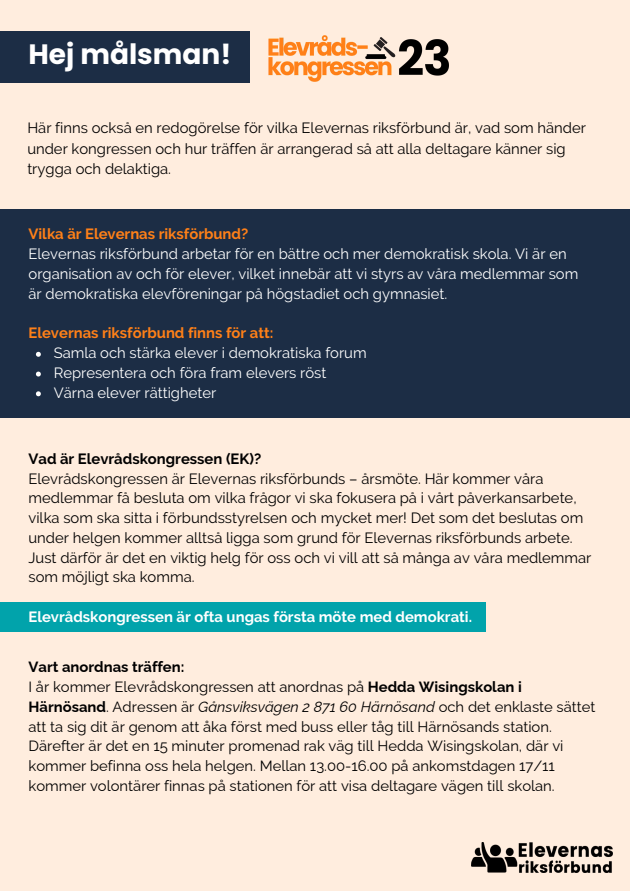
<style>
.page{position:relative;width:630px;height:891px;background:#ffedde}
.page>*{position:absolute;margin:0;border:0;box-sizing:border-box;transform-origin:0 0}
.t1{font:700 28px "Poppins";color:#fff}
.t2{font:14.8px/19.6px "Raleway";color:#000}
.t3{font:14.8px/19.6px "Raleway";color:#fff}
.t4{font:700 14.8px "Raleway";color:#ff8018}
.t5{font:700 14.8px "Raleway";color:#fff}
.t6{font:700 14.8px "Raleway";color:#000}
.s1{font-weight:700}
.s2{font-style:italic}
</style>
<div class="page">
<img style="left:471px;top:843px;width:141px;height:30px">
<img style="left:268px;top:35px;width:181px;height:47px">
<div style="left:0;top:31px;width:250px;height:51px;background:#1c2d45"></div>
<div style="left:0;top:210px;width:630px;height:208px;background:#1c2d45"></div>
<div style="left:0;top:602px;width:486px;height:30px;background:#01a3ab"></div>
<svg style="left:36px;top:352px;width:5px;height:5px"></svg>
<svg style="left:36px;top:372px;width:5px;height:5px"></svg>
<svg style="left:36px;top:391px;width:5px;height:5px"></svg>
<p class="t1" style="left:29px;top:34px;width:204px">Hej målsman!</p>
<p class="t2" style="left:27px;top:117px;width:560px;line-height:20.8px">Här finns också en redogörelse för vilka Elevernas riksförbund är, vad som händer under kongressen och hur träffen är arrangerad så att alla deltagare känner sig trygga och delaktiga.</p>
<p class="t4" style="left:29px;top:226px;width:221px">Vilka är Elevernas riksförbund?</p>
<p class="t3" style="left:29px;top:244px;width:551px">Elevernas riksförbund arbetar för en bättre och mer demokratisk skola. Vi är en organisation av och för elever, vilket innebär att vi styrs av våra medlemmar som</p>
<p class="t3" style="left:29px;top:284px;width:420px">är demokratiska elevföreningar på högstadiet och gymnasiet.</p>
<p class="t4" style="left:29px;top:324px;width:246px">Elevernas riksförbund finns för att:</p>
<p class="t3" style="left:54px;top:343px;width:315px">Samla och stärka elever i demokratiska forum</p>
<p class="t3" style="left:54px;top:363px;width:274px">Representera och föra fram elevers röst</p>
<p class="t3" style="left:54px;top:382px;width:164px">Värna elever rättigheter</p>
<p class="t6" style="left:29px;top:450px;width:234px">Vad är Elevrådskongressen (EK)?</p>
<p class="t2" style="left:29px;top:469px;width:564px">Elevrådskongressen är Elevernas riksförbunds – årsmöte. Här kommer våra medlemmar få besluta om vilka frågor vi ska fokusera på i vårt påverkansarbete, vilka som ska sitta i förbundsstyrelsen och mycket mer! Det som det beslutas om under helgen kommer alltså ligga som grund för Elevernas riksförbunds arbete.<br>Just därför är det en viktig helg för oss och vi vill att så många av våra medlemmar som möjligt ska komma.</p>
<p class="t5" style="left:29px;top:608px;width:445px">Elevrådskongressen är ofta ungas första möte med demokrati.</p>
<p class="t6" style="left:29px;top:659px;width:157px">Vart anordnas träffen:</p>
<p class="t2" style="left:29px;top:677px;width:568px">I år kommer Elevrådskongressen att anordnas på <span class="s1">Hedda Wisingskolan i Härnösand</span>. Adressen är <span class="s2">Gånsviksvägen 2 871 60 Härnösand</span> och det enklaste sättet att ta sig dit är genom att åka först med buss eller tåg till Härnösands station.<br>Därefter är det en 15 minuter promenad rak väg till Hedda Wisingskolan, där vi kommer befinna oss hela helgen. Mellan 13.00-16.00 på ankomstdagen 17/11 kommer volontärer finnas på stationen för att visa deltagare vägen till skolan.</p>
</div>
